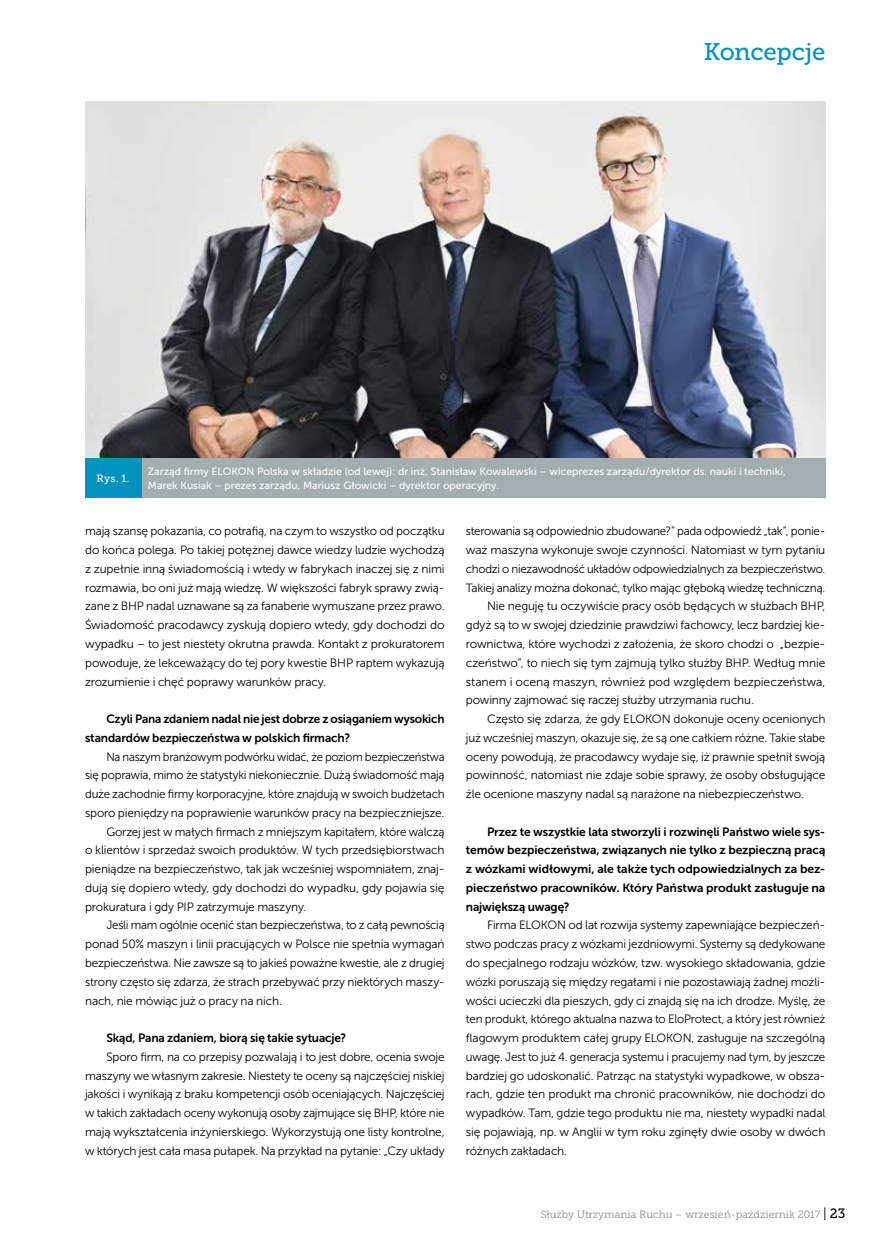
<style>
.page{position:relative;width:885px;height:1251px;background:#fff}
.page>*{position:absolute;margin:0;border:0;box-sizing:border-box;transform-origin:0 0}
.t1{font:24px "Museo Slab 500";letter-spacing:-.01em;color:#0091bd}
.t2{font:12px/18.8px "Museo Sans 300";letter-spacing:-.015em;color:#000;text-align:justify}
.t3{font:12px/18.8px "Museo Sans 700";letter-spacing:-.01em;color:#000}
.t4{font:12px "Museo Sans 300";letter-spacing:-.015em;color:#000;scale:.96 1}
.t5{font:12px "Museo Sans 300";letter-spacing:-.015em;color:#000;scale:.95 1}
.t6{font:10.5px/14.4px "Museo Sans 500";color:#fff}
.t7{font:10.5px "Museo Slab 300";color:#87888a}
.t8{font:10.5px "Museo Slab 500";color:#fff}
.s1{font-size:13.5px;color:#000}
.s2{font-family:"Museo Slab 500";font-size:13.5px;color:#000}
</style>
<div class="page">
<img style="left:85px;top:102px;width:740px;height:356px">
<div style="left:139px;top:458px;width:686px;height:40px;background:#a3adb2"></div>
<div style="left:85px;top:458px;width:56px;height:40px;background:#0091bd"></div>
<h1 class="t1" style="left:703px;top:38px;width:123px">Koncepcje</h1>
<p class="t8" style="left:97px;top:472px;width:34px">Rys. 1.</p>
<p class="t6" style="left:148px;top:464px;width:639px">Zarząd firmy ELOKON Polska w składzie (od lewej): dr inż. Stanisław Kowalewski – wiceprezes zarządu/dyrektor ds. nauki i techniki,<br>Marek Kusiak – prezes zarządu, Mariusz Głowicki – dyrektor operacyjny.</p>
<p class="t2" style="left:85px;top:522px;width:361px">mają szansę pokazania, co potrafią, na czym to wszystko od początku do końca polega. Po takiej potężnej dawce wiedzy ludzie wychodzą z zupełnie inną świadomością i wtedy w fabrykach inaczej się z nimi rozmawia, bo oni już mają wiedzę. W większości fabryk sprawy zwią&shy;zane z BHP nadal uznawane są za fanaberie wymuszane przez prawo.<br>Świadomość pracodawcy zyskują dopiero wtedy, gdy dochodzi do wypadku – to jest niestety okrutna prawda. Kontakt z prokuratorem powoduje, że lekceważący do tej pory kwestie BHP raptem wykazują zrozumienie i chęć poprawy warunków pracy.</p>
<p class="t3" style="left:85px;top:709px;width:361px;text-indent:21px">Czyli Pana zdaniem nadal nie jest dobrze z osiąganiem wysokich standardów bezpieczeństwa w polskich firmach?</p>
<p class="t5" style="left:106px;top:749px;width:357px">Na naszym branżowym podwórku widać, że poziom bezpieczeństwa</p>
<p class="t2" style="left:85px;top:765px;width:361px">się poprawia, mimo że statystyki niekoniecznie. Dużą świadomość mają</p>
<p class="t2" style="left:85px;top:784px;width:361px">duże zachodnie firmy korporacyjne, które znajdują w swoich budżetach</p>
<p class="t2" style="left:85px;top:803px;width:361px">sporo pieniędzy na poprawienie warunków pracy na bezpieczniejsze.</p>
<p class="t2" style="left:106px;top:822px;width:340px">Gorzej jest w małych firmach z mniejszym kapitałem, które walczą</p>
<p class="t2" style="left:85px;top:840px;width:361px">o klientów i sprzedaż swoich produktów. W tych przedsiębiorstwach</p>
<p class="t2" style="left:85px;top:859px;width:361px">pieniądze na bezpieczeństwo, tak jak wcześniej wspomniałem, znaj-</p>
<p class="t2" style="left:85px;top:878px;width:361px">dują się dopiero wtedy, gdy dochodzi do wypadku, gdy pojawia się</p>
<p class="t2" style="left:85px;top:897px;width:222px">prokuratura i gdy PIP zatrzymuje maszyny.</p>
<p class="t4" style="left:106px;top:918px;width:354px">Jeśli mam ogólnie ocenić stan bezpieczeństwa, to z całą pewnością</p>
<p class="t2" style="left:85px;top:934px;width:361px">ponad 50% maszyn i linii pracujących w Polsce nie spełnia wymagań</p>
<p class="t2" style="left:85px;top:953px;width:361px">bezpieczeństwa. Nie zawsze są to jakieś poważne kwestie, ale z drugiej</p>
<p class="t2" style="left:85px;top:972px;width:361px">strony często się zdarza, że strach przebywać przy niektórych maszy-</p>
<p class="t2" style="left:85px;top:990px;width:198px">nach, nie mówiąc już o pracy na nich.</p>
<p class="t3" style="left:106px;top:1028px;width:241px">Skąd, Pana zdaniem, biorą się takie sytuacje?</p>
<p class="t2" style="left:85px;top:1047px;width:361px;text-indent:21px">Sporo firm, na co przepisy pozwalają i to jest dobre, ocenia swoje maszyny we własnym zakresie. Niestety te oceny są najczęściej niskiej jakości i wynikają z braku kompetencji osób oceniających. Najczęściej w takich zakładach oceny wykonują osoby zajmujące się BHP, które nie mają wykształcenia inżynierskiego. Wykorzystują one listy kontrolne, w których jest cała masa pułapek. Na przykład na pytanie: „Czy układy</p>
<p class="t2" style="left:466px;top:522px;width:361px">sterowania są odpowiednio zbudowane?” pada odpowiedź „tak”, ponie-</p>
<p class="t2" style="left:466px;top:540px;width:361px">waż maszyna wykonuje swoje czynności. Natomiast w tym pytaniu</p>
<p class="t2" style="left:466px;top:559px;width:361px">chodzi o niezawodność układów odpowiedzialnych za bezpieczeństwo.</p>
<p class="t2" style="left:466px;top:578px;width:361px">Takiej analizy można dokonać, tylko mając głęboką wiedzę techniczną.</p>
<p class="t2" style="left:487px;top:597px;width:340px">Nie neguję tu oczywiście pracy osób będących w służbach BHP,</p>
<p class="t2" style="left:466px;top:615px;width:361px">gdyż są to w swojej dziedzinie prawdziwi fachowcy, lecz bardziej kie-</p>
<p class="t2" style="left:466px;top:634px;width:361px">rownictwa, które wychodzi z założenia, że skoro chodzi o „bezpie-</p>
<p class="t2" style="left:466px;top:653px;width:361px">czeństwo”, to niech się tym zajmują tylko służby BHP. Według mnie</p>
<p class="t2" style="left:466px;top:672px;width:361px">stanem i oceną maszyn, również pod względem bezpieczeństwa,</p>
<p class="t2" style="left:466px;top:690px;width:289px">powinny zajmować się raczej służby utrzymania ruchu.</p>
<p class="t2" style="left:487px;top:709px;width:340px">Często się zdarza, że gdy ELOKON dokonuje oceny ocenionych</p>
<p class="t2" style="left:466px;top:728px;width:361px">już wcześniej maszyn, okazuje się, że są one całkiem różne. Takie słabe</p>
<p class="t2" style="left:466px;top:747px;width:361px">oceny powodują, że pracodawcy wydaje się, iż prawnie spełnił swoją</p>
<p class="t2" style="left:466px;top:765px;width:361px">powinność, natomiast nie zdaje sobie sprawy, że osoby obsługujące</p>
<p class="t2" style="left:466px;top:784px;width:339px">źle ocenione maszyny nadal są narażone na niebezpieczeństwo.</p>
<p class="t3" style="left:466px;top:822px;width:361px;text-align:justify;text-indent:21px">Przez te wszystkie lata stworzyli i rozwinęli Państwo wiele sys&shy;temów bezpieczeństwa, związanych nie tylko z bezpieczną pracą z wózkami widłowymi, ale także tych odpowiedzialnych za bez&shy;pieczeństwo pracowników. Który Państwa produkt zasługuje na największą uwagę?</p>
<p class="t2" style="left:466px;top:915px;width:361px;text-indent:21px">Firma ELOKON od lat rozwija systemy zapewniające bezpieczeń&shy;stwo podczas pracy z wózkami jezdniowymi. Systemy są dedykowane do specjalnego rodzaju wózków, tzw. wysokiego składowania, gdzie wózki poruszają się między regałami i nie pozostawiają żadnej możli&shy;wości ucieczki dla pieszych, gdy ci znajdą się na ich drodze. Myślę, że ten produkt, którego aktualna nazwa to EloProtect, a który jest również flagowym produktem całej grupy ELOKON, zasługuje na szczególną uwagę. Jest to już 4. generacja systemu i pracujemy nad tym, by jeszcze bardziej go udoskonalić. Patrząc na statystyki wypadkowe, w obsza&shy;rach, gdzie ten produkt ma chronić pracowników, nie dochodzi do wypadków. Tam, gdzie tego produktu nie ma, niestety wypadki nadal się pojawiają, np. w Anglii w tym roku zginęły dwie osoby w dwóch różnych zakładach.</p>
<p class="t7" style="left:541px;top:1208px;width:306px">Służby Utrzymania Ruchu – wrzesień-październik 2017 <span class="s1">|</span> <span class="s2">23</span></p>
</div>
